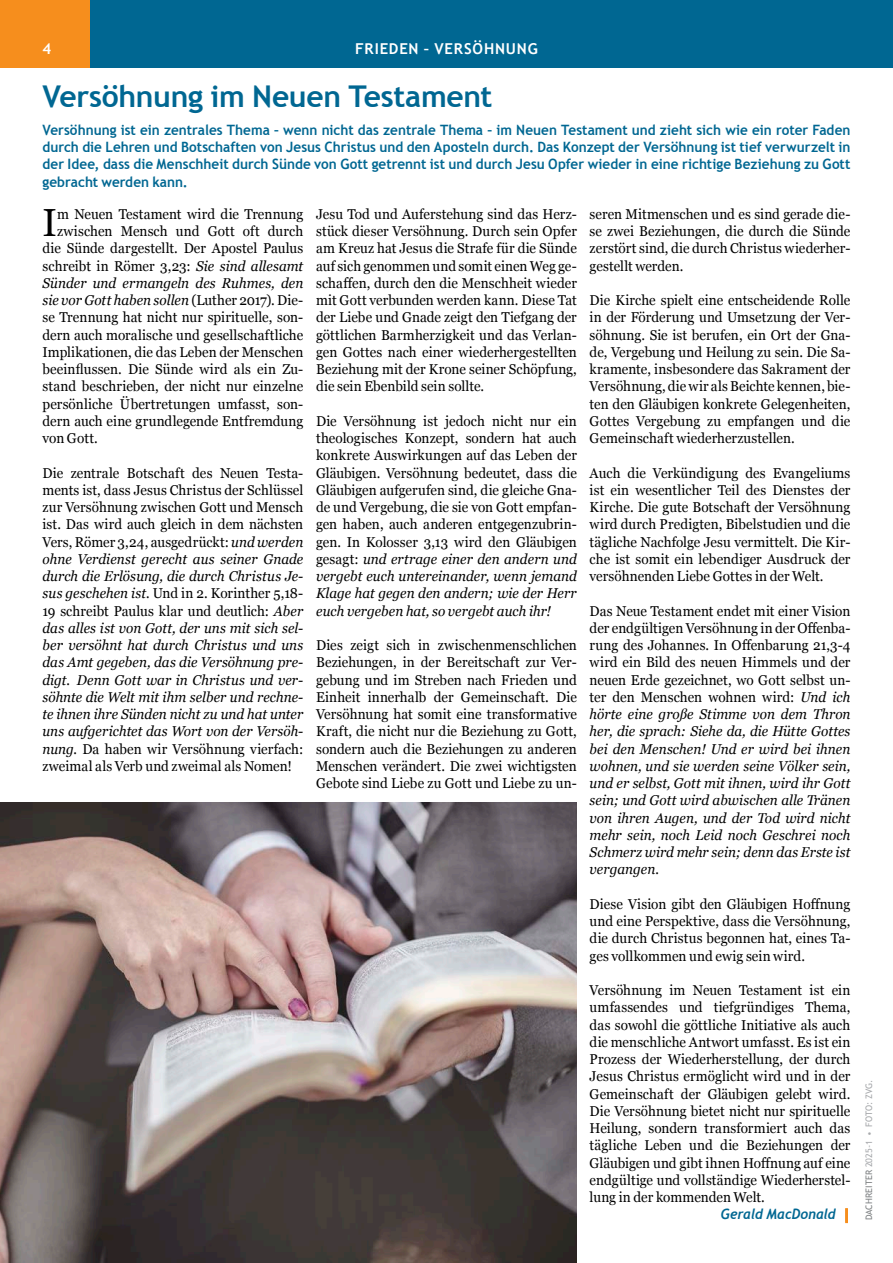
<style>
.page{position:relative;width:893px;height:1263px;background:#fff}
.page>*{position:absolute;margin:0;border:0;box-sizing:border-box;transform-origin:0 0}
.t1{font:39.15px "Georgia";color:#000;scale:.95 1}
.t2{font:700 30px "Trebuchet MS";letter-spacing:-.01em;color:#006792}
.t3{font:700 15px "Trebuchet MS";letter-spacing:.055em;color:#fff}
.t4{font:14.25px/17.2px "Georgia";letter-spacing:.005em;color:#000;text-align:justify;scale:.95 1}
.t5{font:italic 14.25px/17.2px "Georgia";color:#000;text-align:justify;scale:.95 1}
.t6{font:700 14.25px/17.2px "Trebuchet MS";letter-spacing:.005em;color:#006792;text-align:justify;scale:.95 1}
.t7{font:italic 700 14.25px "Trebuchet";letter-spacing:-.01em;color:#006792;scale:.95 1}
.t8{font:9px "Trebuchet MS";letter-spacing:.01em;color:#a7a9ac}
.s1{font-style:normal}
.s2{font-family:"Trebuchet MS";font-style:normal;color:#f68e1d}
.s3{font-style:italic}
.s4{color:#7f8284}
</style>
<div class="page">
<div style="left:0;top:0;width:893px;height:68px;background:#006792"></div>
<div style="left:0;top:0;width:89px;height:68px;background:#f68e1d"></div>
<img style="left:0;top:803px;width:577px;height:460px">
<div style="left:845px;top:1208px;width:3px;height:15px;border:2px solid #f68e1d"></div>
<p class="t3" style="left:355px;top:39px;width:184px">frieden – versöhnung</p>
<h2 class="t2" style="left:43px;top:78px;width:451px">Versöhnung im Neuen Testament</h2>
<p class="t6" style="left:43px;top:121px;width:852px">Versöhnung ist ein zentrales Thema – wenn nicht das zentrale Thema – im Neuen Testament und zieht sich wie ein roter Faden durch die Lehren und Botschaften von Jesus Christus und den Aposteln durch. Das Konzept der Versöhnung ist tief verwurzelt in der Idee, dass die Menschheit durch Sünde von Gott getrennt ist und durch Jesu Opfer wieder in eine richtige Beziehung zu Gott gebracht werden kann.</p>
<h1 class="t1" style="left:43px;top:194px;width:17px">I</h1>
<p class="t4" style="left:57px;top:205px;width:261px">m Neuen Testament wird die Trennung</p>
<p class="t3" style="left:43px;top:39px;width:10px">4</p>
<p class="t4" style="left:590px;top:205px;width:276px">seren Mitmenschen und es sind gerade die&shy;se zwei Beziehungen, die durch die Sünde zerstört sind, die durch Christus wiederher&shy;gestellt werden.</p>
<p class="t4" style="left:590px;top:291px;width:276px">Die Kirche spielt eine entscheidende Rolle in der Förderung und Umsetzung der Ver&shy;söhnung. Sie ist berufen, ein Ort der Gna&shy;de, Vergebung und Heilung zu sein. Die Sa&shy;kramente, insbesondere das Sakrament der Versöhnung, die wir als Beichte kennen, bie&shy;ten den Gläubigen konkrete Gelegenheiten, Gottes Vergebung zu empfangen und die Gemeinschaft wiederherzustellen.</p>
<p class="t4" style="left:590px;top:463px;width:276px">Auch die Verkündigung des Evangeliums ist ein wesentlicher Teil des Dienstes der Kirche. Die gute Botschaft der Versöhnung wird durch Predigten, Bibelstudien und die tägliche Nachfolge Jesu vermittelt. Die Kir&shy;che ist somit ein lebendiger Ausdruck der versöhnenden Liebe Gottes in der Welt.</p>
<p class="t5" style="left:590px;top:601px;width:276px"><span class="s1">Das Neue Testament endet mit einer Vision der endgültigen Versöhnung in der Offenba&shy;rung des Johannes. In Offenbarung 21,3-4 wird ein Bild des neuen Himmels und der neuen Erde gezeichnet, wo Gott selbst un&shy;ter den Menschen wohnen wird:</span> Und ich hörte eine große Stimme von dem Thron her, die sprach: Siehe da, die Hütte Gottes bei den Menschen! Und er wird bei ihnen wohnen, und sie werden seine Völker sein, und er selbst, Gott mit ihnen, wird ihr Gott sein; und Gott wird abwischen alle Tränen von ihren Augen, und der Tod wird nicht mehr sein, noch Leid noch Geschrei noch Schmerz wird mehr sein; denn das Erste ist vergangen.</p>
<p class="t4" style="left:590px;top:895px;width:276px">Diese Vision gibt den Gläubigen Hoffnung und eine Perspektive, dass die Versöhnung, die durch Christus begonnen hat, eines Ta&shy;ges vollkommen und ewig sein wird.</p>
<p class="t4" style="left:590px;top:981px;width:276px">Versöhnung im Neuen Testament ist ein umfassendes und tiefgründiges Thema, das sowohl die göttliche Initiative als auch die menschliche Antwort umfasst. Es ist ein Prozess der Wiederherstellung, der durch Jesus Christus ermöglicht wird und in der Gemeinschaft der Gläubigen gelebt wird.<br>Die Versöhnung bietet nicht nur spirituelle Heilung, sondern transformiert auch das tägliche Leben und die Beziehungen der Gläubigen und gibt ihnen Hoffnung auf eine endgültige und vollständige Wiederherstel&shy;lung in der kommenden Welt.</p>
<p class="t7" style="left:721px;top:1206px;width:138px">Gerald MacDonald <span class="s2">|</span></p>
<p class="t4" style="left:316px;top:205px;width:276px">Jesu Tod und Auferstehung sind das Herz&shy;stück dieser Versöhnung. Durch sein Opfer am Kreuz hat Jesus die Strafe für die Sünde auf sich genommen und somit einen Weg ge&shy;schaffen, durch den die Menschheit wieder mit Gott verbunden werden kann. Diese Tat der Liebe und Gnade zeigt den Tiefgang der göttlichen Barmherzigkeit und das Verlan&shy;gen Gottes nach einer wiederhergestellten Beziehung mit der Krone seiner Schöpfung, die sein Ebenbild sein sollte.</p>
<p class="t4" style="left:316px;top:412px;width:276px">Die Versöhnung ist jedoch nicht nur ein theologisches Konzept, sondern hat auch konkrete Auswirkungen auf das Leben der Gläubigen. Versöhnung bedeutet, dass die Gläubigen aufgerufen sind, die gleiche Gna&shy;de und Vergebung, die sie von Gott empfan&shy;gen haben, auch anderen entgegenzubrin&shy;gen. In Kolosser 3,13 wird den Gläubigen gesagt: <span class="s3">und ertrage einer den andern und vergebt euch untereinander, wenn jemand Klage hat gegen den andern; wie der Herr euch vergeben hat, so vergebt auch ihr!</span></p>
<p class="t4" style="left:316px;top:636px;width:276px">Dies zeigt sich in zwischenmenschlichen Beziehungen, in der Bereitschaft zur Ver&shy;gebung und im Streben nach Frieden und Einheit innerhalb der Gemeinschaft. Die Versöhnung hat somit eine transformative Kraft, die nicht nur die Beziehung zu Gott, sondern auch die Beziehungen zu anderen Menschen verändert. Die zwei wichtigsten Gebote sind Liebe zu Gott und Liebe zu un-</p>
<p class="t4" style="left:57px;top:222px;width:261px">zwischen Mensch und Gott oft durch</p>
<p class="t4" style="left:43px;top:239px;width:276px">die Sünde dargestellt. Der Apostel Paulus</p>
<p class="t4" style="left:43px;top:256px;width:276px">schreibt in Römer 3,23: <span class="s3">Sie sind allesamt</span></p>
<p class="t5" style="left:43px;top:274px;width:276px">Sünder und ermangeln des Ruhmes, den</p>
<p class="t5" style="left:43px;top:291px;width:276px">sie vor Gott haben sollen <span class="s1">(Luther 2017). Die-</span></p>
<p class="t4" style="left:43px;top:308px;width:276px">se Trennung hat nicht nur spirituelle, son-</p>
<p class="t4" style="left:43px;top:325px;width:276px">dern auch moralische und gesellschaftliche</p>
<p class="t4" style="left:43px;top:343px;width:276px">Implikationen, die das Leben der Menschen</p>
<p class="t4" style="left:43px;top:360px;width:276px">beeinflussen. Die Sünde wird als ein Zu-</p>
<p class="t4" style="left:43px;top:377px;width:276px">stand beschrieben, der nicht nur einzelne</p>
<p class="t4" style="left:43px;top:394px;width:276px">persönliche Übertretungen umfasst, son-</p>
<p class="t4" style="left:43px;top:412px;width:276px">dern auch eine grundlegende Entfremdung</p>
<p class="t4" style="left:43px;top:429px;width:60px">von Gott.</p>
<p class="t5" style="left:43px;top:463px;width:276px"><span class="s1">Die zentrale Botschaft des Neuen Testa&shy;ments ist, dass Jesus Christus der Schlüssel zur Versöhnung zwischen Gott und Mensch ist. Das wird auch gleich in dem nächsten Vers, Römer 3,24, ausgedrückt:</span> und werden ohne Verdienst gerecht aus seiner Gnade durch die Erlösung, die durch Christus Je&shy;sus geschehen ist. <span class="s1">Und in 2. Korinther 5,18- 19 schreibt Paulus klar und deutlich:</span> Aber das alles ist von Gott, der uns mit sich sel&shy;ber versöhnt hat durch Christus und uns das Amt gegeben, das die Versöhnung pre&shy;digt. Denn Gott war in Christus und ver&shy;söhnte die Welt mit ihm selber und rechne&shy;te ihnen ihre Sünden nicht zu und hat unter uns aufgerichtet das Wort von der Versöh&shy;nung. <span class="s1">Da haben wir Versöhnung vierfach: zweimal als Verb und zweimal als Nomen!</span></p>
<p class="t8" style="left:864px;top:1220px;width:143px;rotate:-90deg"><span class="s4">Dachreiter</span> 2025-1 • foto: zvg.</p>
</div>
